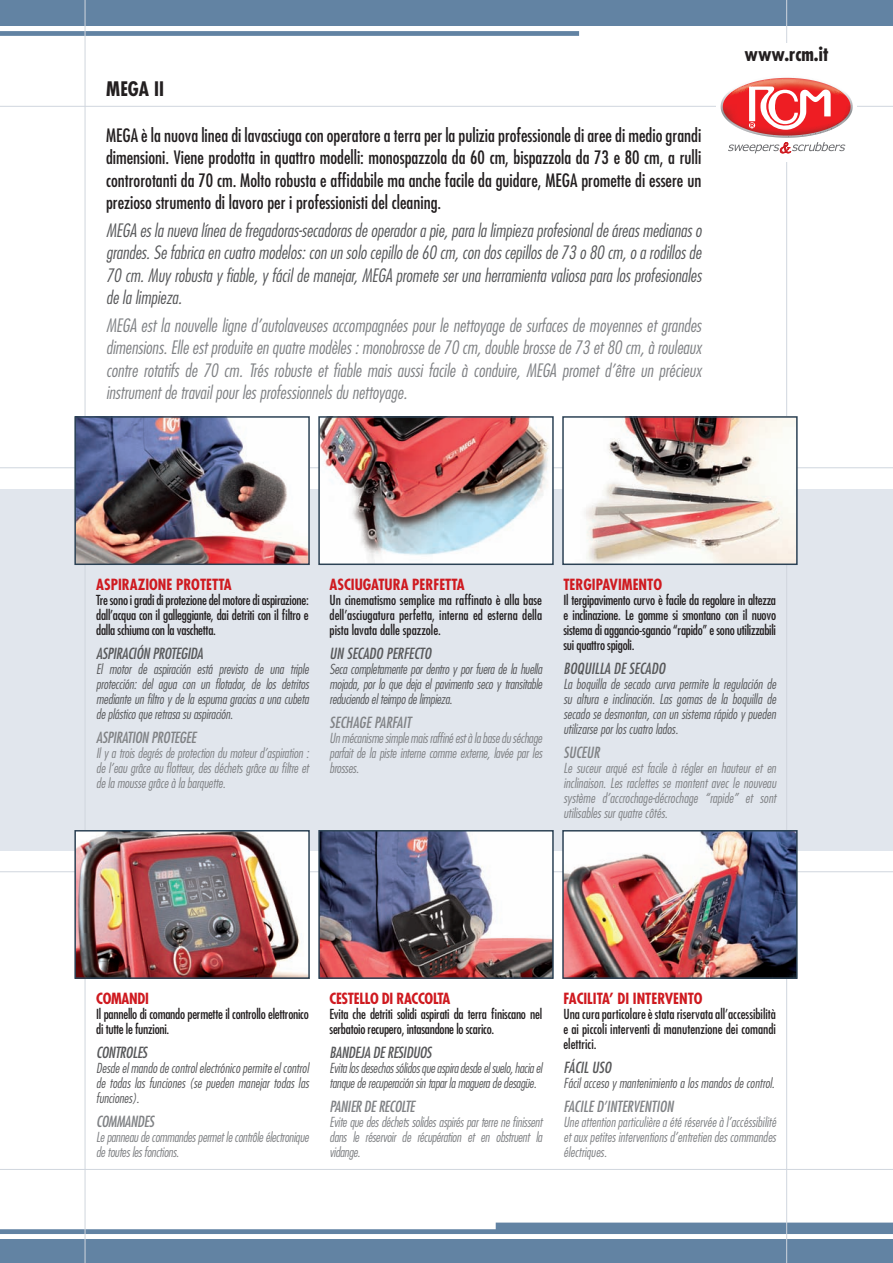
<style>
.page{position:relative;width:893px;height:1263px;background:#fff}
.page>*{position:absolute;margin:0;border:0;box-sizing:border-box;transform-origin:0 0}
.t1{font:700 condensed 19.5px "Futura";color:#231f20}
.t2{font:condensed 18px/22.5px "Futura";color:#231f20;text-align:justify}
.t3{font:italic 300 condensed 18px/22.5px "Futura";letter-spacing:-.025em;color:#808285;text-align:justify}
.t4{font:italic 300 condensed 18px/22.5px "Futura";letter-spacing:-.01em;color:#57585a;text-align:justify}
.t5{font:italic 300 condensed 18px "Futura";letter-spacing:-.005em;color:#808285}
.t6{font:700 condensed 15px "Futura";letter-spacing:-.01em;color:#cf1a20}
.t7{font:italic condensed 15px "Futura";color:#57585a}
.t8{font:italic condensed 15px "Futura";color:#808285}
.t9{font:italic 300 condensed 13.5px/15px "Futura";letter-spacing:-.03em;color:#808285;text-align:justify}
.t10{font:condensed 13.5px/15px "Futura";letter-spacing:-.02em;color:#231f20;text-align:justify}
.t11{font:italic 300 condensed 13.5px/15px "Futura";letter-spacing:-.035em;color:#57585a;text-align:justify}
.t12{font:italic 300 condensed 13.5px "Futura";letter-spacing:-.015em;color:#57585a}
</style>
<div class="page">
<div style="left:0;top:0;width:893px;height:26px;background:#6283a3"></div>
<svg style="left:0;top:31px;width:579px;height:12px"></svg>
<div style="left:0;top:1239px;width:893px;height:24px;background:#6283a3"></div>
<svg style="left:0;top:1222px;width:893px;height:12px"></svg>
<div style="left:0;top:489px;width:893px;height:361px;background:#e1e6ed"></div>
<hr style="left:0;top:467px;width:893px;height:1px;background:#d0d6de">
<hr style="left:0;top:871px;width:893px;height:1px;background:#d0d6de">
<hr style="left:0;top:106px;width:893px;height:1px;background:#d0d6de">
<hr style="left:786px;top:0;width:1px;height:1263px;background:#d0d6de">
<hr style="left:0;top:1169px;width:893px;height:1px;background:#d0d6de">
<hr style="left:85px;top:0;width:1px;height:1263px;background:#d0d6de">
<div style="left:716px;top:43px;width:141px;height:119px;background:#fff"></div>
<img style="left:77px;top:419px;width:230px;height:143px">
<div style="left:74px;top:416px;width:236px;height:149px;border:2px solid #2c4255"></div>
<img style="left:321px;top:833px;width:230px;height:143px">
<div style="left:318px;top:830px;width:236px;height:149px;border:2px solid #2c4255"></div>
<img style="left:565px;top:833px;width:230px;height:143px">
<div style="left:562px;top:830px;width:236px;height:149px;border:2px solid #2c4255"></div>
<img style="left:77px;top:833px;width:230px;height:143px">
<div style="left:74px;top:830px;width:236px;height:149px;border:2px solid #2c4255"></div>
<img style="left:565px;top:419px;width:230px;height:143px">
<div style="left:562px;top:416px;width:236px;height:149px;border:2px solid #2c4255"></div>
<img style="left:321px;top:419px;width:230px;height:143px">
<div style="left:318px;top:416px;width:236px;height:149px;border:2px solid #2c4255"></div>
<svg style="left:721px;top:77px;width:130px;height:77px"></svg>
<h1 class="t1" style="left:106px;top:76px;width:59px">MEGA II</h1>
<p class="t2" style="left:106px;top:124px;width:597px">MEGA è la nuova linea di lavasciuga con operatore a terra per la pulizia professionale di aree di medio grandi dimensioni. Viene prodotta in quattro modelli: monospazzola da 60 cm, bispazzola da 73 e 80 cm, a rulli controrotanti da 70 cm. Molto robusta e affidabile ma anche facile da guidare, MEGA promette di essere un prezioso strumento di lavoro per i professionisti del cleaning.</p>
<p class="t4" style="left:106px;top:218px;width:598px">Mega es la nueva línea de fregadoras-secadoras de operador a pie, para la limpieza profesional de áreas medianas o grandes. Se fabrica en cuatro modelos: con un solo cepillo de 60 cm, con dos cepillos de 73 o 80 cm, o a rodillos de 70 cm. Muy robusta y fiable, y fácil de manejar, Mega promete ser una herramienta valiosa para los profesionales de la limpieza.</p>
<p class="t3" style="left:106px;top:313px;width:597px;text-indent:35px">est la nouvelle ligne d’autolaveuses accompagnées pour le nettoyage de surfaces de moyennes et grandes dimensions. Elle est produite en quatre modèles : monobrosse de 70 cm, double brosse de 73 et 80 cm, à rouleaux contre rotatifs de 70 cm. Trés robuste et fiable mais aussi facile à conduire, MEGA</p>
<h2 class="t3" style="left:106px;top:313px;width:9px">MEGA</h2>
<h2 class="t5" style="left:562px;top:359px;width:141px">promet d’être un précieux</h2>
<h2 class="t3" style="left:106px;top:381px;width:302px">instrument de travail pour les professionnels du nettoyage.</h2>
<h1 class="t1" style="left:744px;top:41px;width:86px">WWW.RCM.IT</h1>
<p class="t6" style="left:96px;top:574px;width:16px">ASPIRAZIONE</p>
<p class="t6" style="left:176px;top:574px;width:8px">PROTETTA</p>
<p class="t10" style="left:96px;top:592px;width:214px">Tre sono i gradi di protezione del motore di aspirazione: dall’acqua con il galleggiante, dai detriti con il filtro e dalla schiuma con la vaschetta.</p>
<p class="t7" style="left:96px;top:644px;width:7px">ASPIR</p>
<p class="t7" style="left:122px;top:644px;width:38px">ACIÓN PROTEGID</p>
<p class="t7" style="left:197px;top:644px;width:8px">A</p>
<p class="t11" style="left:96px;top:661px;width:215px">El motor de aspiración está previsto de una triple protección: del agua con un flotador, de los detritos mediante un filtro y de la espuma gracias a una cubeta de plástico que retrasa su aspiración.</p>
<p class="t8" style="left:96px;top:728px;width:7px">ASPIR</p>
<p class="t8" style="left:122px;top:728px;width:12px">ATION</p>
<p class="t8" style="left:151px;top:728px;width:7px">PROTEGEE</p>
<p class="t9" style="left:96px;top:745px;width:215px">Il y a trois degrés de protection du moteur d’aspiration : de l’eau grâce au flotteur, des déchets grâce au filtre et de la mousse grâce à la barquette.</p>
<p class="t6" style="left:330px;top:574px;width:16px">ASCIUGATURA</p>
<p class="t6" style="left:412px;top:574px;width:8px">PERFETTA</p>
<p class="t10" style="left:330px;top:592px;width:214px">Un cinematismo semplice ma raffinato è alla base dell’asciugatura perfetta, interna ed esterna della pista lavata dalle spazzole.</p>
<p class="t7" style="left:330px;top:644px;width:64px">UN SECADO PERFE</p>
<p class="t7" style="left:414px;top:644px;width:13px">CTO</p>
<p class="t11" style="left:330px;top:661px;width:214px">Seca completamente por dentro y por fuera de la huella mojada, por lo que deja el pavimento seco y transitable reduciendo el teimpo de limpieza.</p>
<p class="t8" style="left:330px;top:713px;width:79px">SECHAGE PARFAIT</p>
<p class="t9" style="left:330px;top:730px;width:215px">Un mécanisme simple mais raffiné està la base du séchage parfait de la piste interne comme externe, lavée par les brosses.</p>
<p class="t6" style="left:563px;top:574px;width:15px">TERGIPAVIMENTO</p>
<p class="t10" style="left:563px;top:592px;width:214px">Il tergipavimento curvo è facile da regolare in altezza e inclinazione. Le gomme si smontano con il nuovo sistema di aggancio-sgancio “rapido” e sono utilizzabili sui quattro spigoli.</p>
<p class="t7" style="left:563px;top:659px;width:96px">BOQUILLA DE SECADO</p>
<p class="t11" style="left:563px;top:676px;width:215px">La boquilla de secado curva permite la regulación de su altura e inclinación. Las gomas de la boquilla de secado se desmontan, con un sistema rápido y pueden utilizarse por los cuatro lados.</p>
<p class="t8" style="left:563px;top:743px;width:26px">SUCEUR</p>
<p class="t9" style="left:563px;top:760px;width:215px">Le suceur arqué est facile à régler en hauteur et en inclinaison. Les raclettes se montent avec le nouveau système d’accrochage-décrochage “rapide” et sont utilisables sur quatre côtés.</p>
<p class="t6" style="left:96px;top:988px;width:16px">COMANDI</p>
<p class="t10" style="left:96px;top:1006px;width:214px">Il pannello di comando permette il controllo elettronico di tutte le funzioni.</p>
<p class="t7" style="left:96px;top:1043px;width:7px">CONTROLES</p>
<p class="t11" style="left:96px;top:1060px;width:215px">Desde el mando de control electrónico permite el control de todas las funciones (se pueden manejar todas las funciones).</p>
<p class="t8" style="left:96px;top:1112px;width:8px">COMM</p>
<p class="t8" style="left:125px;top:1112px;width:13px">ANDES</p>
<p class="t9" style="left:96px;top:1129px;width:214px">Le panneau de commandes permet le contrôle électronique de toutes les fonctions.</p>
<p class="t6" style="left:330px;top:988px;width:14px">CESTELLO</p>
<p class="t6" style="left:382px;top:988px;width:23px">DI RACCOLTA</p>
<p class="t10" style="left:330px;top:1006px;width:214px">Evita che detriti solidi aspirati da terra finiscano nel serbatoio recupero, intasandone lo scarico.</p>
<p class="t7" style="left:330px;top:1043px;width:65px">BANDEJA DE RESIDUOS</p>
<p class="t11" style="left:330px;top:1060px;width:215px">Evita los desechos sólidos que aspira desde elsuelo, hacia el tanque de recuperación sin tapar la maguera de desagüe.</p>
<p class="t8" style="left:330px;top:1097px;width:72px">PANIER DE RECOLTE</p>
<p class="t9" style="left:330px;top:1114px;width:215px">Evite que des déchets solides aspirés par terre ne finissent dans le réservoir de récupération et en obstruent la vidange.</p>
<p class="t6" style="left:563px;top:988px;width:12px">FACILITA</p>
<p class="t6" style="left:609px;top:988px;width:32px">’ DI INTERVENTO</p>
<p class="t10" style="left:563px;top:1006px;width:214px">Una cura particolare è stata riservata all’accessibilità e ai piccoli interventi di manutenzione dei comandi elettrici.</p>
<p class="t7" style="left:563px;top:1058px;width:36px">FÁCIL USO</p>
<p class="t12" style="left:563px;top:1074px;width:213px">Fácil acceso y mantenimiento a los mandos de control.</p>
<p class="t8" style="left:563px;top:1097px;width:50px">FACILE D’INTERVENTION</p>
<p class="t9" style="left:563px;top:1114px;width:215px">Une attention particulière a été réservée à l’accéssibilité et aux petites interventions d’entretien des commandes électriques.</p>
</div>
